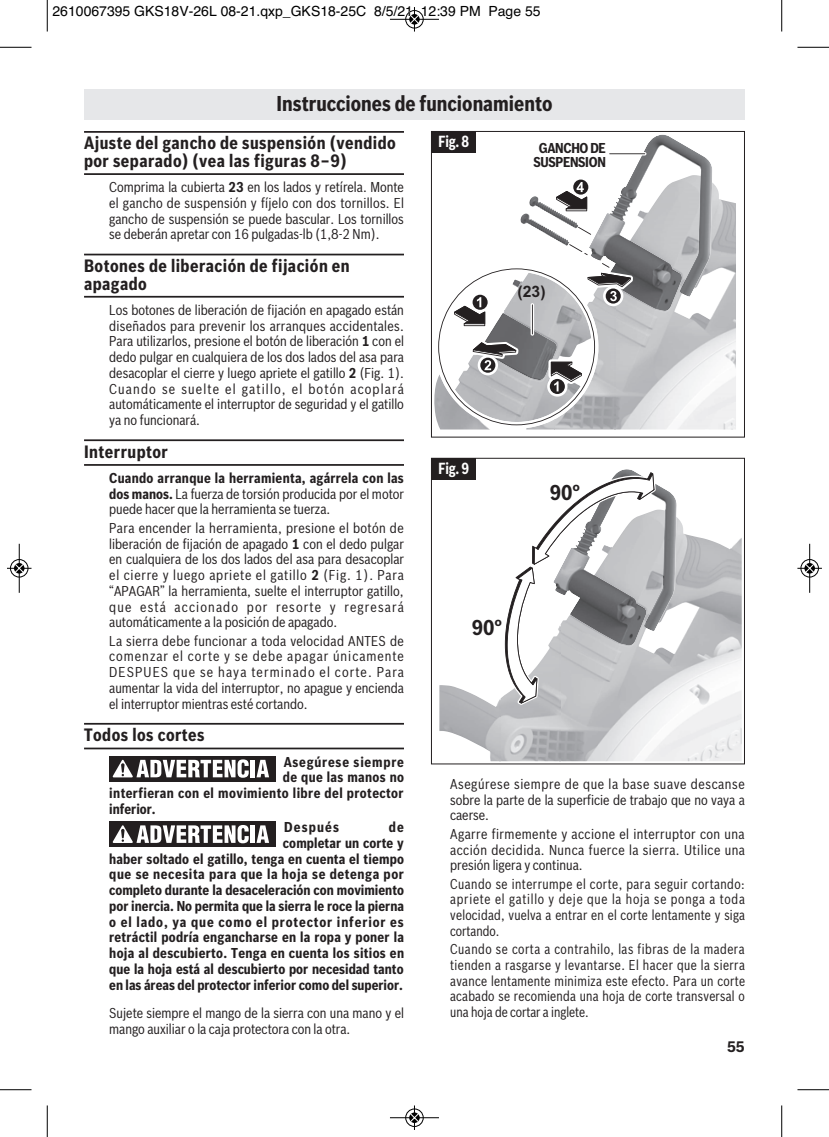
<style>
.page{position:relative;width:829px;height:1137px;background:#fff}
.page>*{position:absolute;margin:0;border:0;box-sizing:border-box;transform-origin:0 0}
.t1{font:700 21px "Bosch Sans Cond";color:#231f20}
.t2{font:700 17.5px/17.5px "Bosch Sans Cond";letter-spacing:.025em;color:#231f20}
.t3{font:700 15.75px "Bosch Sans Cond";letter-spacing:-.015em;color:#fff;scale:.9 1}
.t4{font:700 15.75px "Arial";color:#231f20}
.t5{font:700 14.88px "Bosch Sans";color:#231f20}
.t6{font:14px/15.8px "Bosch Sans Cond";color:#231f20;text-align:justify}
.t7{font:700 14px/15.8px "Bosch Sans Cond";letter-spacing:.01em;color:#231f20;text-align:right}
.t8{font:14px/15.8px "Bosch Sans Cond";color:#231f20;text-align:justify;scale:.95 1}
.t9{font:14px "Helvetica";color:#000}
.t10{font:700 14px "Bosch Sans Cond";letter-spacing:.03em;color:#231f20}
.t11{font:700 14px/14px "Bosch Sans Cond";letter-spacing:-.02em;color:#231f20;text-align:center}
.t12{font:700 14px "Bosch Sans Cond";letter-spacing:.055em;color:#231f20}
.t13{font:700 14px "Bosch Sans Cond";letter-spacing:.08em;color:#231f20}
.s1{font-weight:700}
</style>
<div class="page">
<hr style="left:84px;top:131px;width:320px;height:2px;background:#231f20">
<hr style="left:84px;top:173px;width:320px;height:2px;background:#231f20">
<hr style="left:84px;top:254px;width:320px;height:1px;background:#231f20">
<hr style="left:84px;top:296px;width:320px;height:1px;background:#231f20">
<hr style="left:84px;top:439px;width:320px;height:2px;background:#231f20">
<hr style="left:84px;top:464px;width:320px;height:1px;background:#231f20">
<hr style="left:84px;top:722px;width:320px;height:2px;background:#231f20">
<hr style="left:84px;top:747px;width:320px;height:2px;background:#231f20">
<div style="left:109px;top:755px;width:167px;height:26px;background:#231f20"></div>
<hr style="left:251px;top:759px;width:4px;height:18px;background:#fff">
<svg style="left:256px;top:759px;width:13px;height:18px"></svg>
<svg style="left:113px;top:759px;width:136px;height:18px"></svg>
<div style="left:109px;top:821px;width:167px;height:26px;background:#231f20"></div>
<hr style="left:251px;top:825px;width:4px;height:17px;background:#fff">
<svg style="left:256px;top:825px;width:13px;height:17px"></svg>
<svg style="left:113px;top:825px;width:136px;height:18px"></svg>
<div style="left:84px;top:89px;width:661px;height:30px;background:#e6e7e9"></div>
<svg style="left:632px;top:134px;width:80px;height:41px"></svg>
<img style="left:615px;top:175px;width:121px;height:254px">
<img style="left:578px;top:206px;width:37px;height:36px">
<img style="left:520px;top:196px;width:58px;height:46px">
<svg style="left:578px;top:227px;width:13px;height:8px"></svg>
<svg style="left:553px;top:179px;width:38px;height:34px"></svg>
<svg style="left:434px;top:242px;width:199px;height:187px"></svg>
<hr style="left:608px;top:152px;width:38px;height:3px;background:#fff;border-radius:2px">
<hr style="left:609px;top:153px;width:36px;height:1px;background:#231f20">
<svg style="left:530px;top:303px;width:4px;height:32px"></svg>
<hr style="left:532px;top:304px;width:1px;height:30px;background:#231f20">
<div style="left:431px;top:131px;width:314px;height:306px;border:1px solid #231f20"></div>
<img style="left:560px;top:509px;width:181px;height:252px">
<img style="left:500px;top:704px;width:60px;height:57px">
<img style="left:439px;top:685px;width:61px;height:76px">
<svg style="left:499px;top:470px;width:156px;height:234px"></svg>
<div style="left:439px;top:742px;width:26px;height:19px;background:#fff"></div>
<div style="left:431px;top:458px;width:314px;height:306px;border:1px solid #231f20"></div>
<div style="left:431px;top:132px;width:45px;height:21px;background:#231f20"></div>
<div style="left:431px;top:458px;width:45px;height:21px;background:#231f20"></div>
<hr style="left:47px;top:0;width:1px;height:32px;background:#000">
<hr style="left:0;top:47px;width:32px;height:1px;background:#000">
<hr style="left:781px;top:0;width:1px;height:32px;background:#000">
<hr style="left:797px;top:47px;width:32px;height:1px;background:#000">
<hr style="left:47px;top:1105px;width:1px;height:31px;background:#000">
<hr style="left:0;top:1089px;width:32px;height:1px;background:#000">
<hr style="left:781px;top:1105px;width:1px;height:31px;background:#000">
<hr style="left:797px;top:1089px;width:32px;height:1px;background:#000">
<div style="left:405px;top:10px;width:19px;height:19px;border:1px solid #fff;border-radius:50%"></div>
<hr style="left:390px;top:19px;width:49px;height:1px;background:#000">
<div style="left:405px;top:10px;width:18px;height:18px;border:1px solid #000;border-radius:50%"></div>
<svg style="left:410px;top:7px;width:9px;height:25px"></svg>
<div style="left:405px;top:1108px;width:19px;height:18px;border:1px solid #fff;border-radius:50%"></div>
<hr style="left:390px;top:1117px;width:49px;height:1px;background:#000">
<div style="left:405px;top:1108px;width:18px;height:18px;border:1px solid #000;border-radius:50%"></div>
<svg style="left:410px;top:1105px;width:9px;height:24px"></svg>
<div style="left:10px;top:559px;width:19px;height:18px;border:1px solid #fff;border-radius:50%"></div>
<hr style="left:19px;top:543px;width:1px;height:49px;background:#000">
<div style="left:10px;top:559px;width:18px;height:18px;border:1px solid #000;border-radius:50%"></div>
<div style="left:14px;top:563px;width:10px;height:10px;background:#000;border-radius:50%"></div>
<svg style="left:7px;top:563px;width:25px;height:9px"></svg>
<div style="left:800px;top:559px;width:19px;height:18px;border:1px solid #fff;border-radius:50%"></div>
<hr style="left:809px;top:543px;width:1px;height:49px;background:#000">
<div style="left:800px;top:559px;width:18px;height:18px;border:1px solid #000;border-radius:50%"></div>
<div style="left:804px;top:563px;width:11px;height:10px;background:#000;border-radius:50%"></div>
<svg style="left:797px;top:563px;width:25px;height:9px"></svg>
<p class="t9" style="left:52px;top:3px;width:489px">2610067395 GKS18V-26L 08-21.qxp_GKS18-25C 8/5/21 12:39 PM Page 55</p>
<h1 class="t1" style="left:276px;top:92px;width:277px">Instrucciones de funcionamiento</h1>
<p class="t2" style="left:84px;top:135px;width:313px">Ajuste del gancho de suspensión (vendido por separado) (vea las figuras 8–9)</p>
<p class="t6" style="left:109px;top:179px;width:296px">Comprima la cubierta <span class="s1">23</span> en los lados y retírela. Monte el gancho de suspensión y fíjelo con dos tornillos. El gancho de suspensión se puede bascular. Los tornillos se deberán apretar con 16 pulgadas-lb (1,8-2 Nm).</p>
<p class="t2" style="left:84px;top:257px;width:267px">Botones de liberación de fijación en apagado</p>
<p class="t6" style="left:109px;top:302px;width:296px">Los botones de liberación de fijación en apagado están diseñados para prevenir los arranques accidentales.<br>Para utilizarlos, presione el botón de liberación <span class="s1">1</span> con el dedo pulgar en cualquiera de los dos lados del asa para desacoplar el cierre y luego apriete el gatillo <span class="s1">2</span> (Fig. 1).<br>Cuando se suelte el gatillo, el botón acoplará automáticamente el interruptor de seguridad y el gatillo ya no funcionará.</p>
<p class="t2" style="left:84px;top:443px;width:85px">Interruptor</p>
<p class="t6" style="left:109px;top:470px;width:296px"><span class="s1">Cuando arranque la herramienta, agárrela con las dos manos.</span> La fuerza de torsión producida por el motor puede hacer que la herramienta se tuerza.</p>
<p class="t6" style="left:109px;top:520px;width:296px">Para encender la herramienta, presione el botón de liberación de fijación de apagado <span class="s1">1</span> con el dedo pulgar en cualquiera de los dos lados del asa para desacoplar el cierre y luego apriete el gatillo <span class="s1">2</span> (Fig. 1). Para “APAGAR” la herramienta, suelte el interruptor gatillo, que está accionado por resorte y regresará automáticamente a la posición de apagado.</p>
<p class="t6" style="left:109px;top:632px;width:296px">La sierra debe funcionar a toda velocidad ANTES de comenzar el corte y se debe apagar únicamente DESPUES que se haya terminado el corte. Para aumentar la vida del interruptor, no apague y encienda el interruptor mientras esté cortando.</p>
<p class="t2" style="left:84px;top:726px;width:122px">Todos los cortes</p>
<p class="t12" style="left:284px;top:753px;width:122px">Asegúrese siempre</p>
<p class="t7" style="left:283px;top:769px;width:123px">de que las manos no</p>
<p class="t10" style="left:109px;top:784px;width:296px">interfieran con el movimiento libre del protector</p>
<p class="t7" style="left:109px;top:801px;width:48px">inferior.</p>
<p class="t13" style="left:284px;top:819px;width:56px">después</p>
<p class="t7" style="left:109px;top:819px;width:296px">de<br>completar un corte y<br>haber soltado el gatillo, tenga en cuenta el tiempo que se necesita para que la hoja se detenga por completo durante la desaceleración con movimiento por inercia. No permita que la sierra le roce la pierna o el lado, ya que como el protector inferior es retráctil podría engancharse en la ropa y poner la hoja al descubierto. Tenga en cuenta los sitios en que la hoja está al descubierto por necesidad tanto en las áreas del protector inferior como del superior.</p>
<p class="t6" style="left:109px;top:1005px;width:296px">Sujete siempre el mango de la sierra con una mano y el mango auxiliar o la caja protectora con la otra.</p>
<p class="t3" style="left:438px;top:133px;width:35px">Fig. 8</p>
<p class="t11" style="left:533px;top:141px;width:74px">GANCHO dE<br>SUSPENSION</p>
<p class="t4" style="left:517px;top:281px;width:30px">(23)</p>
<p class="t3" style="left:438px;top:459px;width:35px">Fig. 9</p>
<h1 class="t1" style="left:472px;top:615px;width:32px">90°</h1>
<h1 class="t1" style="left:550px;top:480px;width:32px">90°</h1>
<p class="t6" style="left:450px;top:776px;width:296px">Asegúrese siempre de que la base suave descanse sobre la parte de la superficie de trabajo que no vaya a caerse.</p>
<p class="t6" style="left:450px;top:825px;width:296px">Agarre firmemente y accione el interruptor con una acción decidida. Nunca fuerce la sierra. Utilice una presión ligera y continua.</p>
<p class="t8" style="left:450px;top:875px;width:312px">Cuando se interrumpe el corte, para seguir cortando: apriete el gatillo y deje que la hoja se ponga a toda velocidad, vuelva a entrar en el corte lentamente y siga cortando.</p>
<p class="t8" style="left:450px;top:941px;width:312px">Cuando se corta a contrahilo, las fibras de la madera tienden a rasgarse y levantarse. El hacer que la sierra avance lentamente minimiza este efecto. Para un corte acabado se recomienda una hoja de corte transversal o una hoja de cortar a inglete.</p>
<p class="t5" style="left:727px;top:1037px;width:19px">55</p>
</div>
